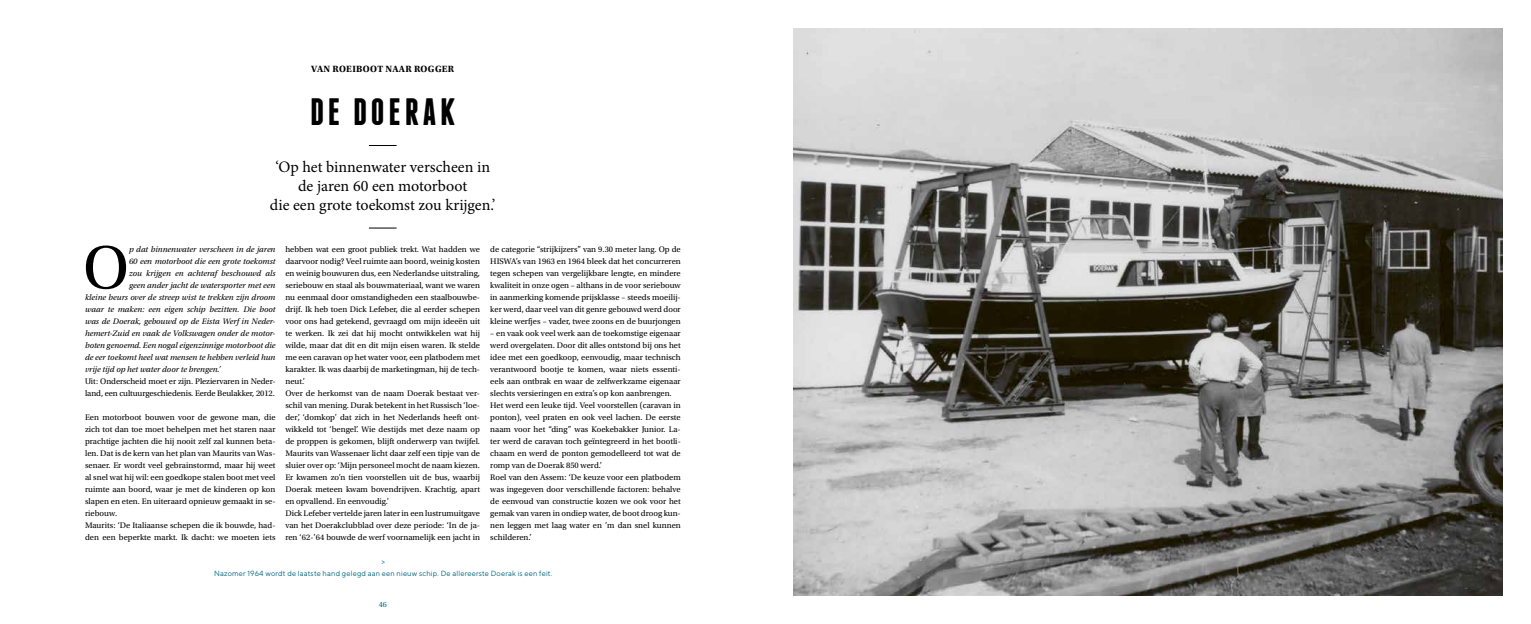
<style>
.page{position:relative;width:1531px;height:624px;background:#fff}
.page>*{position:absolute;margin:0;border:0;box-sizing:border-box;transform-origin:0 0}
.t1{font:63.6px "Utopia Std";color:#000}
.t2{font:700 38px "Franchise";letter-spacing:.1em;color:#000}
.t3{font:16px/19.2px "Minion Pro";color:#000;text-align:center}
.t4{font:700 9.5px "Utopia Std";letter-spacing:.03em;color:#000}
.t5{font:8.5px/12px "Utopia Std";color:#000}
.t6{font:italic 8.5px "Utopia Std";color:#000}
.t7{font:8px "Utopia Std";color:#00667e}
.t8{font:7.5px/12px "TT Norms";letter-spacing:.02em;color:#00667e;text-align:center}
</style>
<div class="page">
<svg style="left:369px;top:228px;width:27px;height:1px"></svg>
<svg style="left:369px;top:145px;width:27px;height:1px"></svg>
<img style="left:794px;top:28px;width:708px;height:567px">
<p class="t4" style="left:311px;top:63px;width:144px">VAN ROEIBOOT NAAR ROGGER</p>
<h2 class="t2" style="left:310px;top:94px;width:147px">DE DOERAK</h2>
<h3 class="t3" style="left:270px;top:157px;width:227px">‘Op het binnenwater verscheen in de jaren 60 een motorboot<br>die een grote toekomst zou krijgen.’</h3>
<h1 class="t1" style="left:83px;top:233px;width:48px">O</h1>
<p class="t6" style="left:129px;top:245px;width:148px">p dat binnenwater verscheen in de jaren</p>
<p class="t5" style="left:285px;top:243px;width:196px">hebben wat een groot publiek trekt. Wat hadden we daarvoor nodig? Veel ruimte aan boord, weinig kosten en weinig bouwuren dus, een Nederlandse uitstraling, seriebouw en staal als bouwmateriaal, want we waren nu eenmaal door omstandigheden een staalbouwbe&shy;drijf. Ik heb toen Dick Lefeber, die al eerder schepen voor ons had getekend, gevraagd om mijn ideeën uit te werken. Ik zei dat hij mocht ontwikkelen wat hij wilde, maar dat dit en dit mijn eisen waren. Ik stelde me een caravan op het water voor, een platbodem met karakter. Ik was daarbij de marketingman, hij de tech&shy;neut.’<br>Over de herkomst van de naam Doerak bestaat ver&shy;schil van mening. Durak betekent in het Russisch ‘loe&shy;der’, ‘domkop’ dat zich in het Nederlands heeft ont&shy;wikkeld tot ‘bengel’. Wie destijds met deze naam op de proppen is gekomen, blijft onderwerp van twijfel.<br>Maurits van Wassenaer licht daar zelf een tipje van de sluier over op: ‘Mijn personeel mocht de naam kiezen.<br>Er kwamen zo’n tien voorstellen uit de bus, waarbij Doerak meteen kwam bovendrijven. Krachtig, apart en opvallend. En eenvoudig.’<br>Dick Lefeber vertelde jaren later in een lustrumuitgave van het Doerakclubblad over deze periode: ‘In de ja&shy;ren ‘62-’64 bouwde de werf voornamelijk een jacht in</p>
<p class="t5" style="left:490px;top:244px;width:192px;text-align:justify">de categorie “strijkijzers” van 9.30 meter lang. Op de HISWA’s van 1963 en 1964 bleek dat het concurreren tegen schepen van vergelijkbare lengte, en mindere kwaliteit in onze ogen – althans in de voor seriebouw in aanmerking komende prijsklasse – steeds moeilij&shy;ker werd, daar veel van dit genre gebouwd werd door kleine werfjes – vader, twee zoons en de buurjongen</p>
<p class="t6" style="left:129px;top:257px;width:148px">60 een motorboot die een grote toekomst</p>
<p class="t6" style="left:129px;top:269px;width:148px">zou krijgen en achteraf beschouwd als</p>
<p class="t6" style="left:129px;top:281px;width:148px">geen ander jacht de watersporter met een</p>
<p class="t6" style="left:85px;top:293px;width:192px">kleine beurs over de streep wist te trekken zijn droom</p>
<p class="t6" style="left:85px;top:305px;width:192px">waar te maken: een eigen schip bezitten. Die boot</p>
<p class="t6" style="left:85px;top:317px;width:192px">was de Doerak, gebouwd op de Eista Werf in Neder-</p>
<p class="t6" style="left:85px;top:329px;width:192px">hemert-Zuid en vaak de Volkswagen onder de motor-</p>
<p class="t6" style="left:85px;top:341px;width:192px">boten genoemd. Een nogal eigenzinnige motorboot die</p>
<p class="t6" style="left:85px;top:353px;width:192px">de eer toekomt heel wat mensen te hebben verleid hun</p>
<p class="t6" style="left:85px;top:365px;width:137px">vrije tijd op het water door te brengen.’</p>
<p class="t5" style="left:85px;top:375px;width:192px">Uit: Onderscheid moet er zijn. Pleziervaren in Neder&shy;land, een cultuurgeschiedenis. Eerde Beulakker, 2012.</p>
<p class="t5" style="left:85px;top:411px;width:192px">Een motorboot bouwen voor de gewone man, die zich tot dan toe moet behelpen met het staren naar prachtige jachten die hij nooit zelf zal kunnen beta&shy;len. Dat is de kern van het plan van Maurits van Was&shy;senaer. Er wordt veel gebrainstormd, maar hij weet al snel wat hij wil: een goedkope stalen boot met veel ruimte aan boord, waar je met de kinderen op kon slapen en eten. En uiteraard opnieuw gemaakt in se&shy;riebouw.<br>Maurits: ‘De Italiaanse schepen die ik bouwde, had&shy;den een beperkte markt. Ik dacht: we moeten iets</p>
<p class="t5" style="left:490px;top:328px;width:192px">– en vaak ook veel werk aan de toekomstige eigenaar werd overgelaten. Door dit alles ontstond bij ons het idee met een goedkoop, eenvoudig, maar technisch verantwoord bootje te komen, waar niets essenti&shy;eels aan ontbrak en waar de zelfwerkzame eigenaar slechts versieringen en extra’s op kon aanbrengen.<br>Het werd een leuke tijd. Veel voorstellen (caravan in ponton), veel praten en ook veel lachen. De eerste naam voor het “ding” was Koekebakker Junior. La&shy;ter werd de caravan toch geïntegreerd in het bootli&shy;chaam en werd de ponton gemodelleerd tot wat de romp van de Doerak 850 werd.’<br>Roel van den Assem: ‘De keuze voor een platbodem was ingegeven door verschillende factoren: behalve de eenvoud van constructie kozen we ook voor het gemak van varen in ondiep water, de boot droog kun&shy;nen leggen met laag water en ’m dan snel kunnen schilderen.’</p>
<p class="t8" style="left:214px;top:555px;width:340px">&gt;<br>Nazomer 1964 wordt de laatste hand gelegd aan een nieuw schip. De allereerste Doerak is een feit.</p>
<p class="t7" style="left:379px;top:600px;width:10px">46</p>
</div>
